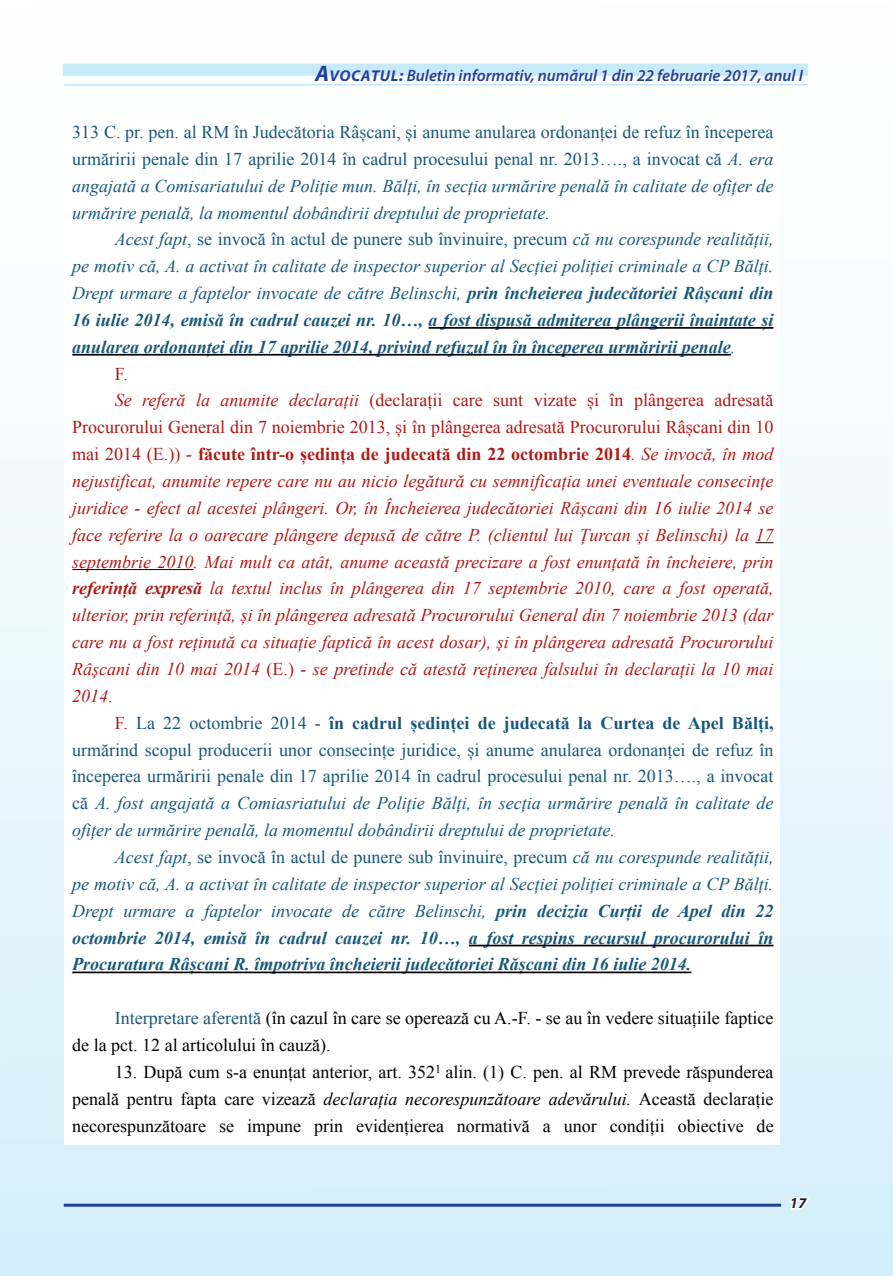
<style>
.page{position:relative;width:893px;height:1276px;background:#fff}
.page>*{position:absolute;margin:0;border:0;box-sizing:border-box;transform-origin:0 0}
.t1{font:italic 18px "Times New Roman";color:#ae1916}
.t2{font:18px/26.8px "Times New Roman";color:#175779;text-align:justify}
.t3{font:italic 18px "Times New Roman";color:#175779}
.t4{font:18px/26.8px "Times New Roman";color:#000}
.t5{font:italic 700 18px "Times New Roman";color:#175779}
.t6{font:18px "Times New Roman";color:#ae1916}
.t7{font:700 18px "Times New Roman";color:#ae1916}
.t8{font:700 18px "Times New Roman";color:#175779}
.t9{font:italic 600 16.5px "Myriad Pro";color:#223f99}
.t10{font:italic 700 15px "Myriad Pro";color:#231f20}
.s1{font-weight:700;font-size:22.5px;color:#fff}
.s2{font-weight:700;font-size:15.75px;color:#fff}
.s3{font-weight:700;font-size:15.75px}
.s4{font-weight:700;color:#fff}
.s5{font-style:italic}
.s6{font-weight:700}
.s7{font-weight:400}
.s8{font-weight:400;font-style:italic}
.s9{font-style:normal}
.s10{font-weight:400;color:#ae1916}
.s11{color:#175779}
</style>
<div class="page">
<div style="left:0;top:0;width:893px;height:1276px;background:linear-gradient(to bottom,#fff,#d5effb)"></div>
<svg style="left:789px;top:1195px;width:22px;height:16px"></svg>
<hr style="left:64px;top:1203px;width:717px;height:3px;background:#223f99">
<div style="left:63px;top:64px;width:745px;height:12px;background:#c6eafa"></div>
<hr style="left:64px;top:84px;width:744px;height:1px;background:#c6eafa">
<div style="left:64px;top:119px;width:716px;height:1025px;background:#fff"></div>
<hr style="left:429px;top:327px;width:344px;height:2px;background:#000">
<hr style="left:72px;top:354px;width:659px;height:1px;background:#000">
<svg style="left:755px;top:542px;width:18px;height:1px"></svg>
<hr style="left:72px;top:569px;width:122px;height:1px;background:#000">
<hr style="left:469px;top:944px;width:304px;height:2px;background:#000">
<hr style="left:72px;top:971px;width:619px;height:2px;background:#000">
<p class="t9" style="left:315px;top:65px;width:490px"><span class="s1">A</span><span class="s2">VOC</span><span class="s3">A</span><span class="s2">TUL</span><span class="s4">:</span> Buletin informativ, numărul 1 din 22 februarie 2017, anul I</p>
<p class="t2" style="left:72px;top:118px;width:703px">313 C. pr. pen. al RM în Judecătoria Râșcani, și anume anularea ordonanței de refuz în începerea urmăririi penale din 17 aprilie 2014 în cadrul procesului penal nr. 2013…., a invocat că <span class="s5">A. era angajată a Comisariatului de Poliție mun. Bălți, în secția urmărire penală în calitate de ofițer de urmărire penală, la momentul dobândirii dreptului de proprietate.</span></p>
<p class="t2" style="left:115px;top:226px;width:660px"><span class="s5">Acest fapt</span>, se invocă în actul de punere sub învinuire, precum <span class="s5">că nu corespunde realității,</span></p>
<p class="t3" style="left:72px;top:254px;width:703px">pe motiv că, A. a activat în calitate de inspector superior al Secției poliției criminale a CP Bălți.</p>
<p class="t3" style="left:72px;top:281px;width:703px">Drept urmare a faptelor invocate de către Belinschi, <span class="s6">prin încheierea judecătoriei Râșcani din</span></p>
<p class="t5" style="left:72px;top:307px;width:703px">16 iulie 2014, emisă în cadrul cauzei nr. 10…, a fost dispusă admiterea plângerii înaintate și</p>
<p class="t5" style="left:72px;top:334px;width:665px">anularea ordonanței din 17 aprilie 2014, privind refuzul în în începerea urmăririi penale<span class="s7">.</span></p>
<p class="t6" style="left:115px;top:361px;width:15px">F.</p>
<p class="t6" style="left:115px;top:388px;width:660px"><span class="s5">Se referă la anumite declarații</span> (declarații care sunt vizate și în plângerea adresată</p>
<p class="t6" style="left:72px;top:415px;width:703px">Procurorului General din 7 noiembrie 2013, și în plângerea adresată Procurorului Râșcani din 10</p>
<p class="t7" style="left:72px;top:442px;width:703px"><span class="s7">mai 2014 (E.))</span> <span class="s8">-</span> făcute într-o ședința de judecată din 22 octombrie 2014<span class="s8">. Se invocă, în mod</span></p>
<p class="t1" style="left:72px;top:468px;width:703px">nejustificat, anumite repere care nu au nicio legătură cu semnificația unei eventuale consecințe</p>
<p class="t1" style="left:72px;top:495px;width:703px">juridice - efect al acestei plângeri. Or, în Încheierea judecătoriei Râșcani din 16 iulie 2014 se</p>
<p class="t1" style="left:72px;top:522px;width:703px">face referire la o oarecare plângere depusă de către P. (clientul lui Țurcan și Belinschi) la 17</p>
<p class="t1" style="left:72px;top:549px;width:703px">septembrie 2010. Mai mult ca atât, anume această precizare a fost enunțată în încheiere, prin</p>
<p class="t1" style="left:72px;top:576px;width:703px"><span class="s6">referință expresă</span> la textul inclus în plângerea din 17 septembrie 2010, care a fost operată,</p>
<p class="t1" style="left:72px;top:603px;width:703px">ulterior, prin referință, și în plângerea adresată Procurorului General din 7 noiembrie 2013 (dar</p>
<p class="t1" style="left:72px;top:630px;width:703px">care nu a fost reținută ca situație faptică în acest dosar), și în plângerea adresată Procurorului</p>
<p class="t1" style="left:72px;top:656px;width:703px">Râșcani din 10 mai 2014 <span class="s9">(E.)</span> - se pretinde că atestă reținerea falsului în declarații la 10 mai</p>
<p class="t1" style="left:72px;top:683px;width:42px">2014<span class="s9">.</span></p>
<p class="t8" style="left:115px;top:710px;width:660px"><span class="s10">F.</span> <span class="s7">La 22 octombrie 2014 -</span> în cadrul ședinței de judecată la Curtea de Apel Bălți,</p>
<p class="t2" style="left:72px;top:736px;width:703px">urmărind scopul producerii unor consecințe juridice, și anume anularea ordonanței de refuz în</p>
<p class="t2" style="left:72px;top:762px;width:703px">începerea urmăririi penale din 17 aprilie 2014 în cadrul procesului penal nr. 2013…., a invocat</p>
<p class="t3" style="left:72px;top:791px;width:703px"><span class="s9">că</span> A. fost angajată a Comiasriatului de Poliție Bălți, în secția urmărire penală în calitate de</p>
<p class="t3" style="left:72px;top:817px;width:544px">ofițer de urmărire penală, la momentul dobândirii dreptului de proprietate.</p>
<p class="t2" style="left:115px;top:843px;width:660px"><span class="s5">Acest fapt</span>, se invocă în actul de punere sub învinuire, precum <span class="s5">că nu corespunde realității,</span></p>
<p class="t3" style="left:72px;top:871px;width:703px">pe motiv că, A. a activat în calitate de inspector superior al Secției poliției criminale a CP Bălți.</p>
<p class="t3" style="left:72px;top:898px;width:703px">Drept urmare a faptelor invocate de către Belinschi, <span class="s6">prin decizia Curții de Apel din 22</span></p>
<p class="t5" style="left:72px;top:925px;width:703px">octombrie 2014, emisă în cadrul cauzei nr. 10…, a fost respins recursul procurorului în</p>
<p class="t5" style="left:72px;top:952px;width:621px">Procuratura Râșcani R. împotriva încheierii judecătoriei Rășcani din 16 iulie 2014.</p>
<p class="t4" style="left:72px;top:1004px;width:703px;text-indent:43px"><span class="s11">Interpretare aferentă</span> (în cazul în care se operează cu A.-F. - se au în vedere situațiile faptice de la pct. 12 al articolului în cauză).</p>
<p class="t4" style="left:72px;top:1058px;width:703px;text-align:justify;text-indent:43px">13. După cum s-a enunțat anterior, art. 352<sup>1</sup> alin. (1) C. pen. al RM prevede răspunderea penală pentru fapta care vizează <span class="s5">declarația necorespunzătoare adevărului.</span> Această declarație necorespunzătoare se impune prin evidențierea normativă a unor condiții obiective de</p>
<p class="t10" style="left:790px;top:1193px;width:18px">17</p>
</div>
